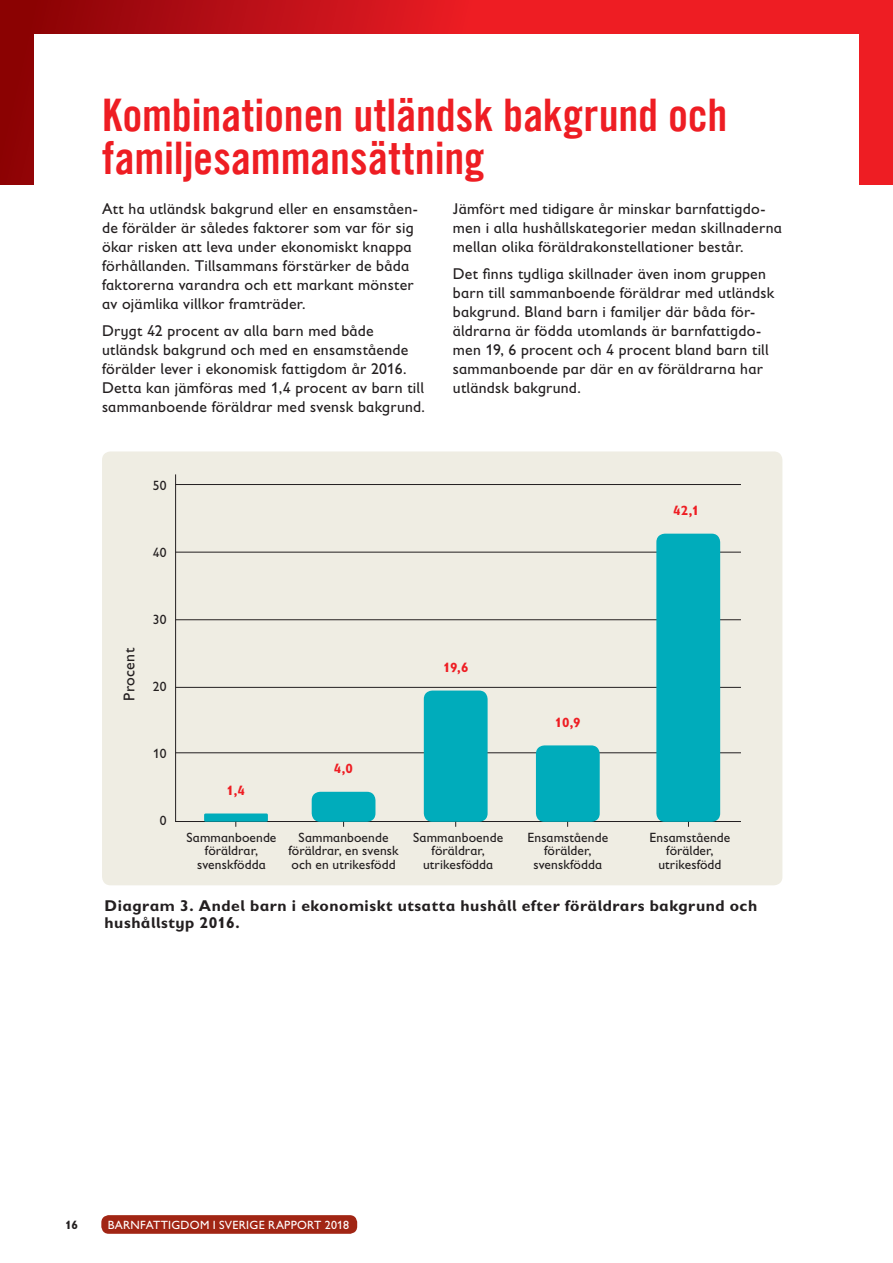
<style>
.page{position:relative;width:893px;height:1263px;background:#fff}
.page>*{position:absolute;margin:0;border:0;box-sizing:border-box;transform-origin:0 0}
.t1{font:45px/43.5px "Trade Gothicfor RB Bd Cn 20";letter-spacing:-.005em;color:#ee1d23}
.t2{font:15.75px/18.9px "Gill Sans Infant Std";letter-spacing:.015em;color:#231f20}
.t3{font:700 15.75px/17.2px "Gill Sans Infant Std";letter-spacing:.035em;color:#231f20}
.t4{font:13.5px/13.5px "Gill Sans Infant Std";letter-spacing:.01em;color:#231f20;text-align:center}
.t5{font:700 13.5px "Gill Sans Infant Std";color:#ee1d23}
.t6{font:12px "Gill Sans Infant Std";letter-spacing:.025em;color:#fff}
.t7{font:700 12px "Gill Sans Infant Std";color:#231f20}
</style>
<div class="page">
<div style="left:101px;top:1215px;width:256px;height:19px;background:#a12514;border-radius:8px"></div>
<svg style="left:0;top:0;width:893px;height:185px;background:#cc1319"></svg>
<div style="left:34px;top:34px;width:825px;height:1148px;background:#fff"></div>
<div style="left:102px;top:451px;width:680px;height:434px;background:#efede3;border-radius:9px"></div>
<svg style="left:175px;top:474px;width:566px;height:348px"></svg>
<hr style="left:175px;top:752px;width:566px;height:1px;background:#231f20">
<hr style="left:175px;top:687px;width:566px;height:1px;background:#231f20">
<hr style="left:175px;top:619px;width:566px;height:1px;background:#231f20">
<hr style="left:175px;top:552px;width:566px;height:1px;background:#231f20">
<hr style="left:175px;top:484px;width:566px;height:1px;background:#231f20">
<div style="left:204px;top:813px;width:64px;height:9px;background:#00acbb;border-radius:2px"></div>
<div style="left:312px;top:792px;width:63px;height:30px;background:#00acbb;border-radius:9px"></div>
<div style="left:424px;top:690px;width:64px;height:132px;background:#00acbb;border-radius:9px"></div>
<div style="left:536px;top:745px;width:64px;height:77px;background:#00acbb;border-radius:9px"></div>
<div style="left:656px;top:534px;width:64px;height:288px;background:#00acbb;border-radius:9px"></div>
<h1 class="t1" style="left:102px;top:92px;width:627px">Kombinationen utländsk bakgrund och familjesammansättning</h1>
<p class="t2" style="left:102px;top:199px;width:317px">Att ha utländsk bakgrund eller en ensamståen&shy;de förälder är således faktorer som var för sig ökar risken att leva under ekonomiskt knappa förhållanden. Tillsammans förstärker de båda faktorerna varandra och ett markant mönster av ojämlika villkor framträder.</p>
<p class="t2" style="left:102px;top:321px;width:324px">Drygt 42 procent av alla barn med både utländsk bakgrund och med en ensamstående förälder lever i ekonomisk fattigdom år 2016.<br>Detta kan jämföras med 1,4 procent av barn till sammanboende föräldrar med svensk bakgrund.</p>
<p class="t2" style="left:453px;top:199px;width:331px">Jämfört med tidigare år minskar barnfattigdo&shy;men i alla hushållskategorier medan skillnaderna mellan olika föräldrakonstellationer består.</p>
<p class="t2" style="left:453px;top:265px;width:323px">Det finns tydliga skillnader även inom gruppen barn till sammanboende föräldrar med utländsk bakgrund. Bland barn i familjer där båda för&shy;äldrarna är födda utomlands är barnfattigdo&shy;men 19, 6 procent och 4 procent bland barn till sammanboende par där en av föräldrarna har utländsk bakgrund.</p>
<p class="t4" style="left:153px;top:479px;width:15px">50</p>
<p class="t4" style="left:153px;top:546px;width:15px">40</p>
<p class="t2" style="left:120px;top:701px;width:54px;rotate:-90deg">Procent</p>
<p class="t4" style="left:153px;top:613px;width:15px">30</p>
<p class="t4" style="left:153px;top:680px;width:15px">20</p>
<p class="t4" style="left:153px;top:747px;width:15px">10</p>
<p class="t4" style="left:160px;top:813px;width:8px">0</p>
<p class="t5" style="left:227px;top:782px;width:20px">1,4</p>
<p class="t5" style="left:334px;top:761px;width:21px">4,0</p>
<p class="t5" style="left:443px;top:659px;width:27px">19,6</p>
<p class="t5" style="left:555px;top:714px;width:27px">10,9</p>
<p class="t5" style="left:673px;top:502px;width:27px">42,1</p>
<p class="t4" style="left:187px;top:831px;width:91px">Sammanboende föräldrar, svenskfödda</p>
<p class="t4" style="left:289px;top:831px;width:112px">Sammanboende föräldrar, en svensk och en utrikesfödd</p>
<p class="t4" style="left:413px;top:831px;width:91px">Sammanboende föräldrar, utrikesfödda</p>
<p class="t4" style="left:527px;top:831px;width:82px">Ensamstående förälder, svenskfödda</p>
<p class="t4" style="left:650px;top:831px;width:82px">Ensamstående förälder, utrikesfödd</p>
<p class="t3" style="left:105px;top:896px;width:654px">Diagram 3. Andel barn i ekonomiskt utsatta hushåll efter föräldrars bakgrund och hushållstyp 2016.</p>
<p class="t7" style="left:65px;top:1217px;width:15px">16</p>
<p class="t6" style="left:108px;top:1218px;width:243px">BARNFATTIGDOM I SVERIGE RAPPORT 2018</p>
</div>
